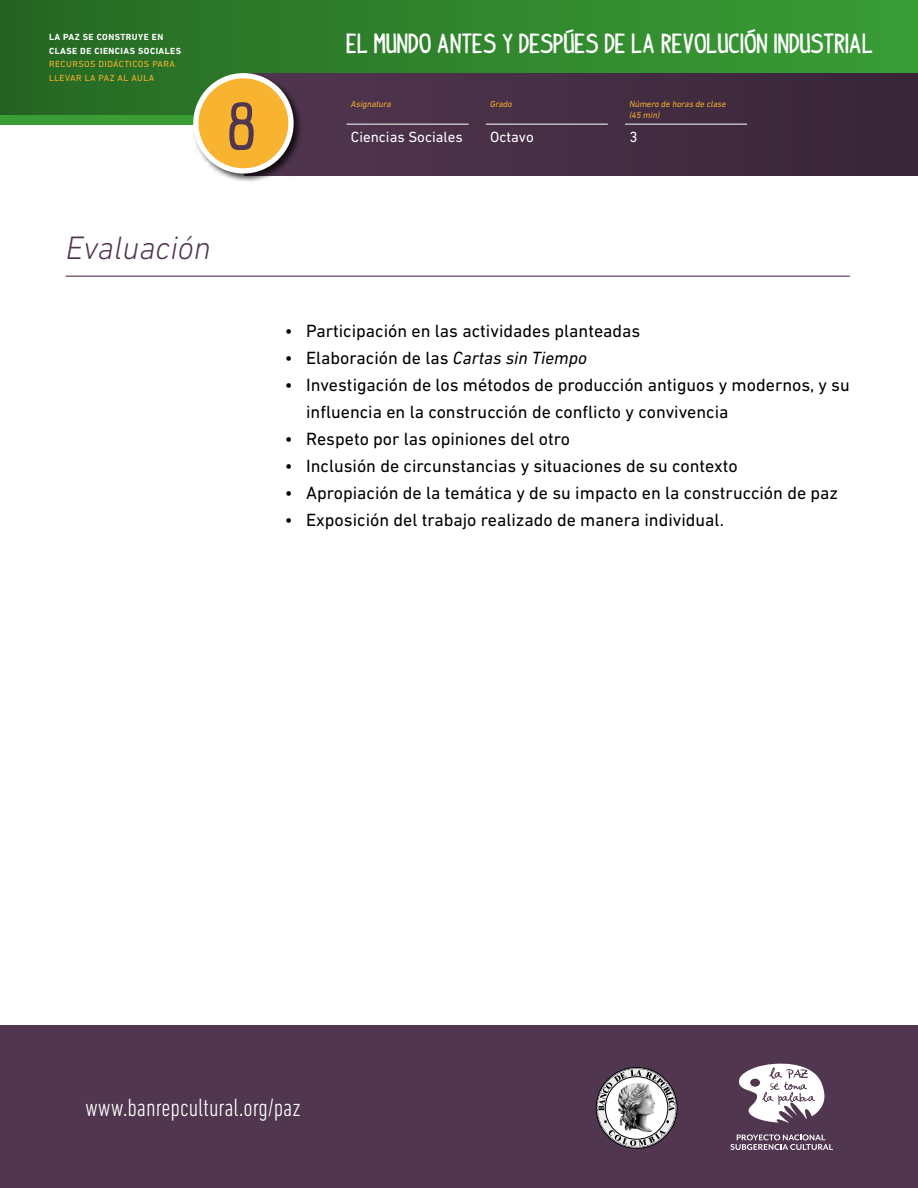
<style>
.page{position:relative;width:918px;height:1188px;background:#fff}
.page>*{position:absolute;margin:0;border:0;box-sizing:border-box;transform-origin:0 0}
.t1{font:700 51.9px "indypimp";color:#51364f}
.t0{font:italic 300 33px "DIN Next LT Pro";color:#51364f}
.t2{font:300 condensed 25.35px "DIN Next LT Pro";color:#fff}
.t3{font:700 21.3px "indypimp";color:#fff}
.t4{font:18px/27px "DIN Next LT Pro";color:#000}
.t5{font:15px "DIN Next LT Pro";color:#fff}
.t6{font:italic 9px/10.8px "DIN Next LT Pro";color:#f8b330}
.t7{font:700 9px/13.5px "DIN Next LT Pro";letter-spacing:.05em;color:#fff}
.t8{font:9px/13.5px "DIN Next LT Pro";letter-spacing:.05em;color:#f8b330}
.s1{font-style:italic}
</style>
<div class="page">
<div style="left:0;top:0;width:918px;height:115px;background:linear-gradient(to right,#266823,#3a9f36)"></div>
<div style="left:243px;top:73px;width:675px;height:102px;background:#442d42"></div>
<hr style="left:347px;top:124px;width:122px;height:1px;background:#fff">
<hr style="left:486px;top:124px;width:122px;height:1px;background:#fff">
<hr style="left:625px;top:124px;width:122px;height:1px;background:#fff">
<div style="left:192px;top:71px;width:111px;height:112px;background:#000;opacity:.75"></div>
<div style="left:196px;top:76px;width:95px;height:95px;background:#f8b330;border-radius:50%"></div>
<div style="left:193px;top:73px;width:101px;height:101px;border:5px solid #fff;border-radius:50%"></div>
<svg style="left:566px;top:29px;width:8px;height:4px"></svg>
<svg style="left:747px;top:29px;width:8px;height:4px"></svg>
<hr style="left:66px;top:276px;width:784px;height:1px;background:#51364f">
<div style="left:0;top:1026px;width:918px;height:162px;background:#51364f"></div>
<svg style="left:730px;top:1134px;width:103px;height:16px"></svg>
<svg style="left:738px;top:1063px;width:87px;height:60px"></svg>
<svg style="left:596px;top:1067px;width:82px;height:82px"></svg>
<img style="left:618px;top:1083px;width:37px;height:49px">
<p class="t7" style="left:49px;top:31px;width:134px">LA PAZ SE CONSTRUYE EN<br>CLASE DE CIENCIAS SOCIALES</p>
<p class="t8" style="left:49px;top:58px;width:127px">RECURSOS DIDÁCTICOS PARA<br>LLEVAR LA PAZ AL AULA</p>
<h1 class="t1" style="left:229px;top:102px;width:30px">8</h1>
<p class="t3" style="left:347px;top:33px;width:528px">EL MUNDO ANTES Y DESPUES DE LA REVOLUCION INDUSTRIAL</p>
<p class="t6" style="left:351px;top:99px;width:42px">Asignatura</p>
<p class="t5" style="left:351px;top:128px;width:113px">Ciencias Sociales</p>
<p class="t6" style="left:490px;top:99px;width:24px">Grado</p>
<p class="t5" style="left:490px;top:128px;width:45px">Octavo</p>
<p class="t6" style="left:629px;top:99px;width:98px">Número de horas de clase (45 min)</p>
<p class="t5" style="left:629px;top:128px;width:10px">3</p>
<p class="t0" style="left:66px;top:228px;width:147px">Evaluación</p>
<p class="t4" style="left:285px;top:317px;width:357px">• Participación en las actividades planteadas</p>
<p class="t4" style="left:285px;top:344px;width:304px">• Elaboración de las <span class="s1">Cartas sin Tiempo</span></p>
<p class="t4" style="left:306px;top:371px;width:545px;text-indent:-21px">• Investigación de los métodos de producción antiguos y modernos, y su influencia en la construcción de conflicto y convivencia</p>
<p class="t4" style="left:285px;top:425px;width:287px">• Respeto por las opiniones del otro</p>
<p class="t4" style="left:285px;top:452px;width:455px">• Inclusión de circunstancias y situaciones de su contexto</p>
<p class="t4" style="left:285px;top:479px;width:555px">• Apropiación de la temática y de su impacto en la construcción de paz</p>
<p class="t4" style="left:285px;top:506px;width:441px">• Exposición del trabajo realizado de manera individual.</p>
<p class="t2" style="left:85px;top:1093px;width:217px">www.banrepcultural.org/paz</p>
</div>
